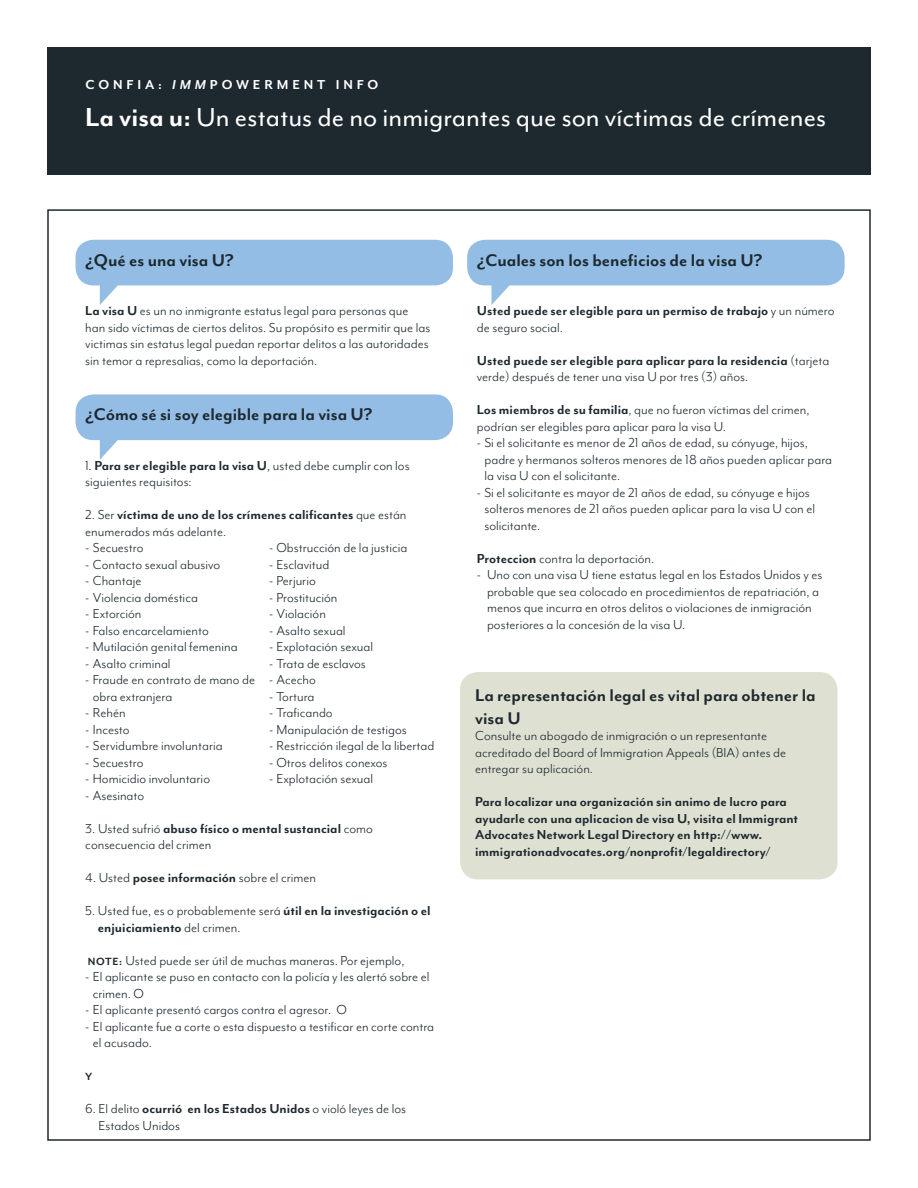
<style>
.page{position:relative;width:918px;height:1188px;background:#fff}
.page>*{position:absolute;margin:0;border:0;box-sizing:border-box;transform-origin:0 0}
.t1{font:30px "Mr Eaves Mod OT";color:#fff}
.SubHead{font:700 19.5px/22.5px "Mr Eaves Mod OT";color:#1e292f}
.Body{font:15px/16.5px "Mr Eaves Mod OT";color:#1e292f}
.Body-2{font:700 15px/16.5px "Mr Eaves Mod OT";color:#1e292f}
.t2{font:700 14.85px "Mr Eaves Mod OT";letter-spacing:.26em;color:#fff}
.Body-3{font:700 12px "Mr Eaves Mod OT";color:#1e292f}
.s1{font-style:italic}
.s2{font-weight:700}
.s3{font-weight:400}
.s4{font-weight:700;font-size:12px}
</style>
<div class="page">
<div style="left:76px;top:240px;width:377px;height:45px;background:#93bde5;border-radius:18px"></div>
<svg style="left:100px;top:285px;width:19px;height:20px"></svg>
<div style="left:76px;top:394px;width:377px;height:46px;background:#93bde5;border-radius:18px"></div>
<svg style="left:100px;top:440px;width:19px;height:20px"></svg>
<div style="left:467px;top:240px;width:378px;height:45px;background:#93bde5;border-radius:18px"></div>
<svg style="left:491px;top:285px;width:19px;height:20px"></svg>
<div style="left:47px;top:47px;width:824px;height:128px;background:#1e292f"></div>
<div style="left:460px;top:672px;width:378px;height:207px;background:#dee0d2;border-radius:18px"></div>
<p class="t2" style="left:86px;top:76px;width:294px">CONFIA: <span class="s1">IMM</span>POWERMENT INFO</p>
<p class="t1" style="left:85px;top:100px;width:742px"><span class="s2">La visa u:</span> Un estatus de no inmigrantes que son víctimas de crímenes</p>
<p class="SubHead" style="left:85px;top:248px;width:150px">¿Qué es una visa U?</p>
<p class="Body" style="left:85px;top:303px;width:347px"><span class="s2">La visa U</span> es un no inmigrante estatus legal para personas que han sido víctimas de ciertos delitos. Su propósito es permitir que las victimas sin estatus legal puedan reportar delitos a las autoridades sin temor a represalias, como la deportación.</p>
<p class="SubHead" style="left:85px;top:403px;width:289px">¿Cómo sé si soy elegible para la visa U?</p>
<p class="Body" style="left:85px;top:457px;width:326px">1. <span class="s2">Para ser elegible para la visa U</span>, usted debe cumplir con los siguientes requisitos:</p>
<p class="Body-2" style="left:85px;top:506px;width:323px"><span class="s3">2. Ser</span> víctima de uno de los crímenes calificantes <span class="s3">que están enumerados más adelante.</span></p>
<p class="Body" style="left:85px;top:540px;width:60px">- Secuestro</p>
<p class="Body" style="left:85px;top:556px;width:136px">- Contacto sexual abusivo</p>
<p class="Body" style="left:85px;top:573px;width:58px">- Chantaje</p>
<p class="Body" style="left:85px;top:589px;width:114px">- Violencia doméstica</p>
<p class="Body" style="left:85px;top:606px;width:58px">- Extorción</p>
<p class="Body" style="left:85px;top:622px;width:125px">- Falso encarcelamiento</p>
<p class="Body" style="left:85px;top:639px;width:154px">- Mutilación genital femenina</p>
<p class="Body" style="left:85px;top:655px;width:87px">- Asalto criminal</p>
<p class="Body" style="left:93px;top:672px;width:164px;text-indent:-8px">- Fraude en contrato de mano de obra extranjera</p>
<p class="Body" style="left:85px;top:705px;width:42px">- Rehén</p>
<p class="Body" style="left:85px;top:721px;width:46px">- Incesto</p>
<p class="Body" style="left:85px;top:738px;width:139px">- Servidumbre involuntaria</p>
<p class="Body" style="left:85px;top:754px;width:60px">- Secuestro</p>
<p class="Body" style="left:85px;top:771px;width:126px">- Homicidio involuntario</p>
<p class="Body" style="left:85px;top:787px;width:60px">- Asesinato</p>
<p class="Body" style="left:269px;top:540px;width:140px">- Obstrucción de la justicia</p>
<p class="Body" style="left:269px;top:556px;width:62px">- Esclavitud</p>
<p class="Body" style="left:269px;top:573px;width:48px">- Perjurio</p>
<p class="Body" style="left:269px;top:589px;width:70px">- Prostitución</p>
<p class="Body" style="left:269px;top:606px;width:58px">- Violación</p>
<p class="Body" style="left:269px;top:622px;width:78px">- Asalto sexual</p>
<p class="Body" style="left:269px;top:639px;width:106px">- Explotación sexual</p>
<p class="Body" style="left:269px;top:655px;width:98px">- Trata de esclavos</p>
<p class="Body" style="left:269px;top:672px;width:48px">- Acecho</p>
<p class="Body" style="left:269px;top:688px;width:47px">- Tortura</p>
<p class="Body" style="left:269px;top:705px;width:65px">- Traficando</p>
<p class="Body" style="left:269px;top:721px;width:139px">- Manipulación de testigos</p>
<p class="Body" style="left:269px;top:738px;width:167px">- Restricción ilegal de la libertad</p>
<p class="Body" style="left:269px;top:754px;width:120px">- Otros delitos conexos</p>
<p class="Body" style="left:269px;top:771px;width:106px">- Explotación sexual</p>
<p class="Body" style="left:85px;top:820px;width:289px">3. Usted sufrió <span class="s2">abuso físico o mental sustancial</span> como consecuencia del crimen</p>
<p class="Body" style="left:85px;top:870px;width:232px">4. Usted <span class="s2">posee información</span> sobre el crimen</p>
<p class="Body" style="left:98px;top:903px;width:334px;text-indent:-13px">5. Usted fue, es o probablemente será <span class="s2">útil en la investigación o el enjuiciamiento</span> del crimen.</p>
<p class="Body" style="left:88px;top:952px;width:318px"><span class="s4">NOTE:</span> Usted puede ser útil de muchas maneras. Por ejemplo,</p>
<p class="Body" style="left:93px;top:969px;width:338px;text-indent:-8px">- El aplicante se puso en contacto con la policía y les alertó sobre el crimen. O</p>
<p class="Body" style="left:85px;top:1002px;width:263px">- El aplicante presentó cargos contra el agresor. O</p>
<p class="Body" style="left:93px;top:1018px;width:343px;text-indent:-8px">- El aplicante fue a corte o esta dispuesto a testificar en corte contra el acusado.</p>
<p class="Body-3" style="left:85px;top:1070px;width:9px">Y</p>
<p class="Body" style="left:99px;top:1101px;width:309px;text-indent:-13px">6. El delito <span class="s2">ocurrió en los Estados Unidos</span> o violó leyes de los<br>Estados Unidos</p>
<p class="SubHead" style="left:477px;top:248px;width:287px">¿Cuales son los beneficios de la visa U?</p>
<p class="Body-2" style="left:477px;top:302px;width:359px">Usted puede ser elegible para un permiso de trabajo <span class="s3">y un número de seguro social.</span></p>
<p class="Body" style="left:477px;top:352px;width:354px"><span class="s2">Usted puede ser elegible para aplicar para la residencia</span> (tarjeta verde) después de tener una visa U por tres (3) años.</p>
<p class="Body" style="left:477px;top:402px;width:334px"><span class="s2">Los miembros de su familia</span>, que no fueron víctimas del crimen, podrían ser elegibles para aplicar para la visa U.</p>
<p class="Body" style="left:484px;top:435px;width:349px;text-indent:-8px">- Si el solicitante es menor de 21 años de edad, su cónyuge, hijos, padre y hermanos solteros menores de 18 años pueden aplicar para la visa U con el solicitante.</p>
<p class="Body" style="left:484px;top:484px;width:332px;text-indent:-8px">- Si el solicitante es mayor de 21 años de edad, su cónyuge e hijos solteros menores de 21 años pueden aplicar para la visa U con el solicitante.</p>
<p class="Body" style="left:477px;top:550px;width:179px"><span class="s2">Proteccion</span> contra la deportación.</p>
<p class="Body" style="left:487px;top:567px;width:337px;text-indent:-10px">- Uno con una visa U tiene estatus legal en los Estados Unidos y es probable que sea colocado en procedimientos de repatriación, a menos que incurra en otros delitos o violaciones de inmigración posteriores a la concesión de la visa U.</p>
<p class="SubHead" style="left:475px;top:684px;width:342px">La representación legal es vital para obtener la visa U</p>
<p class="Body" style="left:475px;top:728px;width:312px">Consulte un abogado de inmigración o un representante acreditado del Board of Immigration Appeals (BIA) antes de entregar su aplicación.</p>
<p class="Body-2" style="left:475px;top:793px;width:324px">Para localizar una organización sin animo de lucro para ayudarle con una aplicacion de visa U, visita el Immigrant Advocates Network Legal Directory en http://www. immigrationadvocates.org/nonprofit/legaldirectory/</p>
</div>
